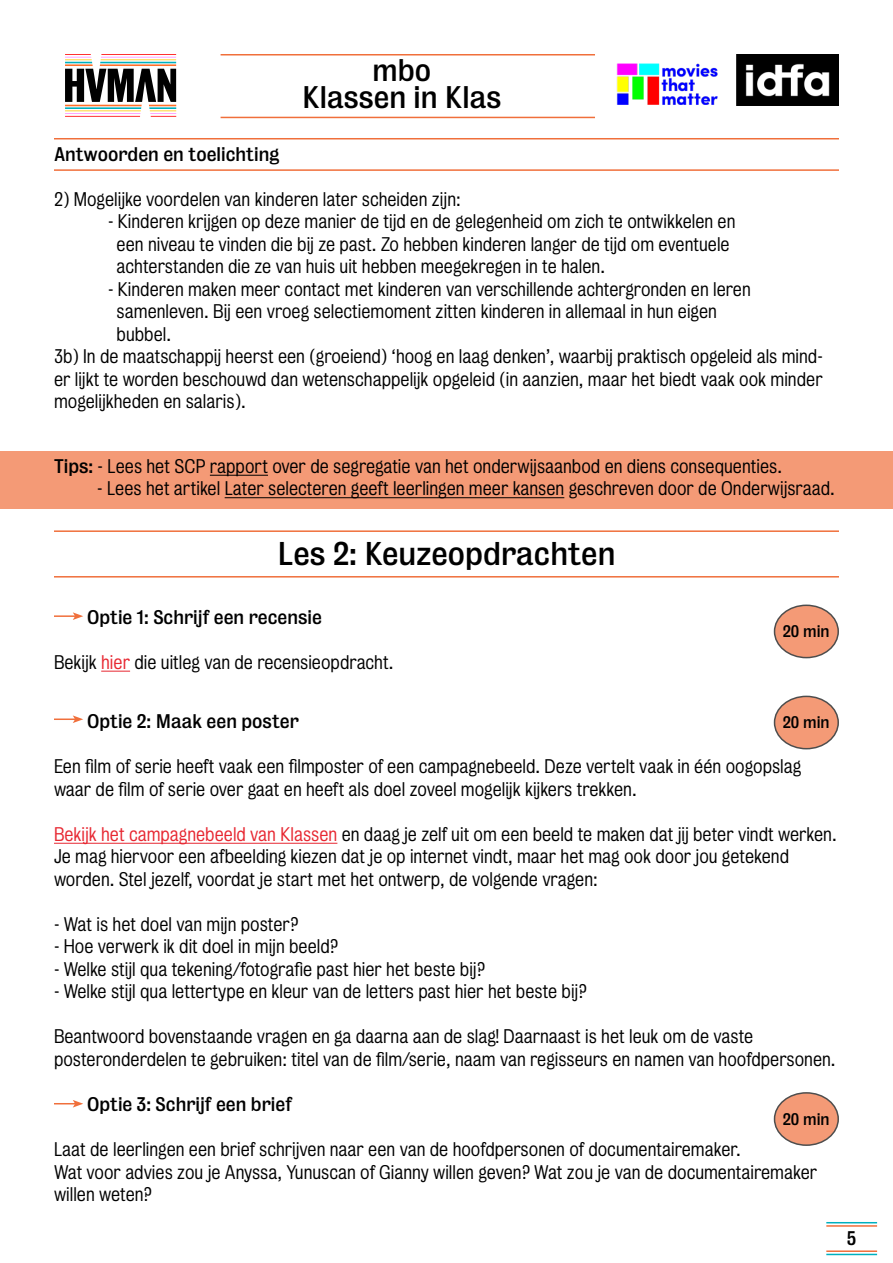
<style>
.page{position:relative;width:893px;height:1263px;background:#fff}
.page>*{position:absolute;margin:0;border:0;box-sizing:border-box;transform-origin:0 0}
.t1{font:30px "Bureau Grot";color:#000}
.t2{font:28.5px/27px "Bureau Grot";color:#000;text-align:center}
.t3{font:300 18px/22.5px "Bureau Grot";color:#000}
.t4{font:18px "Bureau Grot";color:#000}
.t5{font:15.3px "Bureau Grot";color:#000}
.s1{font-weight:400}
.s2{color:#e72731}
</style>
<div class="page">
<hr style="left:826px;top:1225px;width:51px;height:2px;background:#f06f3b">
<hr style="left:826px;top:1254px;width:51px;height:1px;background:#00b0bf">
<hr style="left:826px;top:1222px;width:51px;height:1px;background:#00b0bf">
<hr style="left:826px;top:1250px;width:51px;height:2px;background:#f06f3b">
<hr style="left:101px;top:59px;width:75px;height:1px;background:#ffc800">
<hr style="left:100px;top:62px;width:76px;height:1px;background:#00b0bf">
<hr style="left:65px;top:64px;width:28px;height:2px;background:#ff6e28">
<hr style="left:100px;top:64px;width:76px;height:2px;background:#ff6e28">
<svg style="left:101px;top:57px;width:75px;height:1px"></svg>
<hr style="left:101px;top:54px;width:75px;height:1px;background:#f00">
<svg style="left:65px;top:54px;width:27px;height:9px"></svg>
<svg style="left:65px;top:69px;width:111px;height:48px"></svg>
<img style="left:736px;top:55px;width:103px;height:51px">
<img style="left:616px;top:63px;width:102px;height:42px">
<hr style="left:221px;top:54px;width:374px;height:2px;background:#f06f3b">
<hr style="left:221px;top:117px;width:374px;height:1px;background:#f06f3b">
<hr style="left:54px;top:138px;width:785px;height:1px;background:#f06f3b">
<hr style="left:54px;top:169px;width:785px;height:2px;background:#f06f3b">
<div style="left:0;top:451px;width:893px;height:57px;background:#f49a76"></div>
<hr style="left:210px;top:475px;width:58px;height:1px;background:#000">
<hr style="left:225px;top:497px;width:339px;height:1px;background:#000">
<hr style="left:54px;top:530px;width:785px;height:2px;background:#f06f3b">
<hr style="left:54px;top:576px;width:785px;height:1px;background:#f06f3b">
<svg style="left:101px;top:671px;width:29px;height:1px"></svg>
<hr style="left:54px;top:615px;width:21px;height:2px;background:#f06f3b">
<svg style="left:73px;top:612px;width:10px;height:8px"></svg>
<div style="left:774px;top:605px;width:64px;height:53px;background:#f49a76;border-radius:50%"></div>
<div style="left:774px;top:604px;width:65px;height:54px;border:2px solid #000;border-radius:50%"></div>
<hr style="left:54px;top:843px;width:283px;height:1px;background:#e72731">
<hr style="left:54px;top:718px;width:21px;height:2px;background:#f06f3b">
<svg style="left:73px;top:715px;width:10px;height:8px"></svg>
<div style="left:774px;top:696px;width:64px;height:53px;background:#f49a76;border-radius:50%"></div>
<div style="left:774px;top:696px;width:65px;height:53px;border:2px solid #000;border-radius:50%"></div>
<svg style="left:54px;top:1100px;width:29px;height:7px"></svg>
<div style="left:774px;top:1093px;width:64px;height:52px;background:#f49a76;border-radius:50%"></div>
<div style="left:774px;top:1092px;width:65px;height:54px;border:2px solid #000;border-radius:50%"></div>
<h2 class="t2" style="left:302px;top:56px;width:201px">mbo<br>Klassen in Klas</h2>
<p class="t4" style="left:54px;top:143px;width:227px">Antwoorden en toelichting</p>
<p class="t3" style="left:54px;top:188px;width:408px">2) Mogelijke voordelen van kinderen later scheiden zijn:</p>
<p class="t3" style="left:117px;top:210px;width:620px;text-indent:-9px">- Kinderen krijgen op deze manier de tijd en de gelegenheid om zich te ontwikkelen en een niveau te vinden die bij ze past. Zo hebben kinderen langer de tijd om eventuele achterstanden die ze van huis uit hebben meegekregen in te halen.</p>
<p class="t3" style="left:108px;top:278px;width:644px">- Kinderen maken meer contact met kinderen van verschillende achtergronden en leren</p>
<p class="t3" style="left:117px;top:300px;width:602px">samenleven. Bij een vroeg selectiemoment zitten kinderen in allemaal in hun eigen</p>
<p class="t3" style="left:117px;top:323px;width:56px">bubbel.</p>
<p class="t3" style="left:54px;top:345px;width:770px">3b) In de maatschappij heerst een (groeiend) ‘hoog en laag denken’, waarbij praktisch opgeleid als mind-</p>
<p class="t3" style="left:54px;top:368px;width:770px">er lijkt te worden beschouwd dan wetenschappelijk opgeleid (in aanzien, maar het biedt vaak ook minder</p>
<p class="t3" style="left:54px;top:390px;width:193px">mogelijkheden en salaris).</p>
<p class="t3" style="left:54px;top:455px;width:729px"><span class="s1">Tips:</span> - Lees het SCP rapport over de segregatie van het onderwijsaanbod en diens consequenties.</p>
<p class="t3" style="left:97px;top:477px;width:739px">- Lees het artikel Later selecteren geeft leerlingen meer kansen geschreven door de Onderwijsraad.</p>
<h1 class="t1" style="left:278px;top:535px;width:339px">Les 2: Keuzeopdrachten</h1>
<p class="t4" style="left:87px;top:606px;width:237px">Optie 1: Schrijf een recensie</p>
<p class="t3" style="left:54px;top:651px;width:341px">Bekijk <span class="s2">hier</span> die uitleg van de recensieopdracht.</p>
<p class="t5" style="left:783px;top:622px;width:48px">20 min</p>
<p class="t4" style="left:87px;top:711px;width:213px">Optie 2: Maak een poster</p>
<p class="t3" style="left:54px;top:755px;width:749px">Een film of serie heeft vaak een filmposter of een campagnebeeld. Deze vertelt vaak in één oogopslag waar de film of serie over gaat en heeft als doel zoveel mogelijk kijkers trekken.</p>
<p class="t3" style="left:54px;top:823px;width:784px"><span class="s2">Bekijk het campagnebeeld van Klassen</span> en daag je zelf uit om een beeld te maken dat jij beter vindt werken.<br>Je mag hiervoor een afbeelding kiezen dat je op internet vindt, maar het mag ook door jou getekend worden. Stel jezelf, voordat je start met het ontwerp, de volgende vragen:</p>
<p class="t3" style="left:54px;top:913px;width:246px">- Wat is het doel van mijn poster?</p>
<p class="t3" style="left:54px;top:935px;width:286px">- Hoe verwerk ik dit doel in mijn beeld?</p>
<p class="t3" style="left:54px;top:958px;width:432px">- Welke stijl qua tekening/fotografie past hier het beste bij?</p>
<p class="t3" style="left:54px;top:980px;width:534px">- Welke stijl qua lettertype en kleur van de letters past hier het beste bij?</p>
<p class="t3" style="left:54px;top:1025px;width:783px">Beantwoord bovenstaande vragen en ga daarna aan de slag! Daarnaast is het leuk om de vaste posteronderdelen te gebruiken: titel van de film/serie, naam van regisseurs en namen van hoofdpersonen.</p>
<p class="t5" style="left:783px;top:713px;width:48px">20 min</p>
<p class="t4" style="left:87px;top:1094px;width:206px">Optie 3: Schrijf een brief</p>
<p class="t3" style="left:54px;top:1138px;width:765px">Laat de leerlingen een brief schrijven naar een van de hoofdpersonen of documentairemaker.<br>Wat voor advies zou je Anyssa, Yunuscan of Gianny willen geven? Wat zou je van de documentairemaker willen weten?</p>
<p class="t5" style="left:783px;top:1110px;width:48px">20 min</p>
<p class="t4" style="left:847px;top:1228px;width:11px">5</p>
</div>
